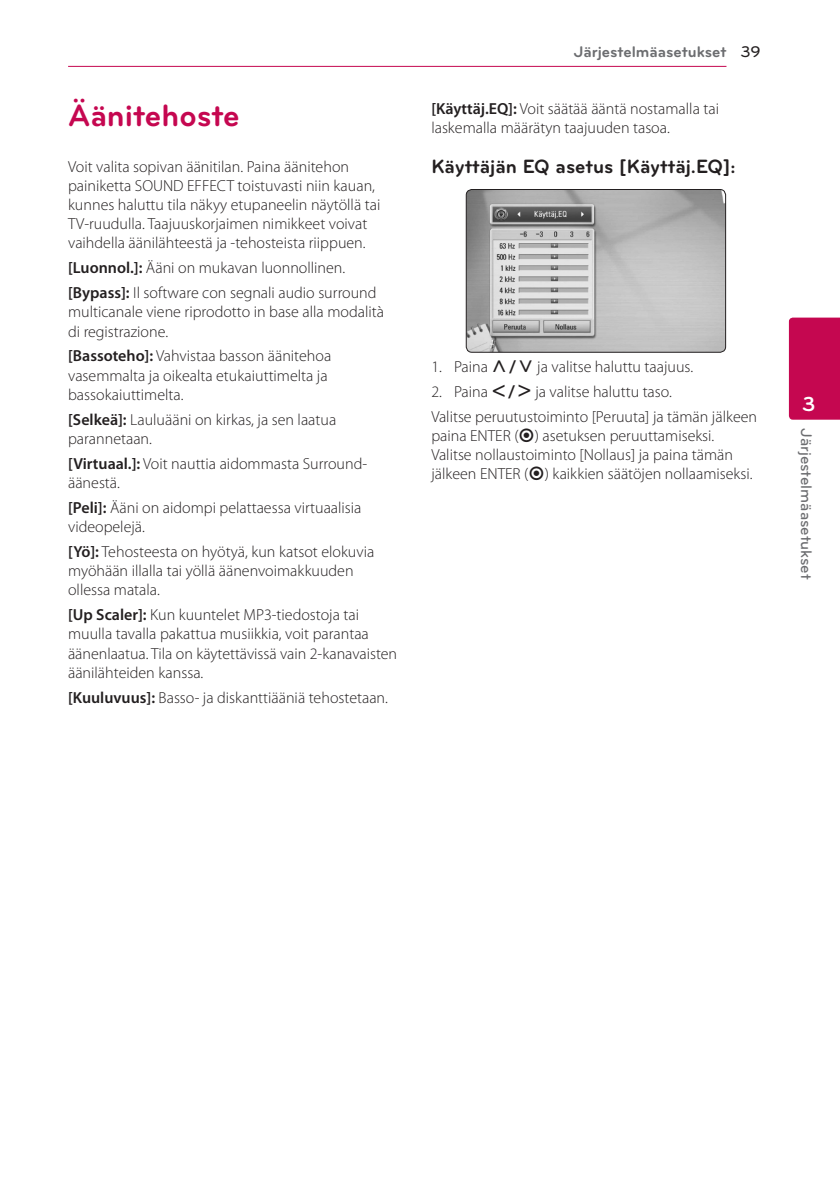
<style>
.page{position:relative;width:840px;height:1191px;background:#fff}
.page>*{position:absolute;margin:0;border:0;box-sizing:border-box;transform-origin:0 0}
.Title_1{font:700 32px "Bryant LG";color:#c50750}
.t1{font:700 21px "Bryant LG";color:#fff}
.Title_3{font:700 20px "Bryant LG";color:#231f20}
.Content_text_Light{font:300 16px/19.2px "Myriad Pro";color:#231f20}
.Content_text_Num{font:300 16px "Myriad Pro";color:#231f20}
.t2{font:700 16px "Bryant LG";color:#6c6d70}
.t3{font:500 16px "Bryant LG";color:#6c6d70}
.s1{font-weight:600}
.s2{font-weight:500;color:#231f20}
.s3{font-family:"UPSYS Common";font-weight:400}
</style>
<div class="page">
<hr style="left:68px;top:66px;width:658px;height:1px;background:#c50750">
<div style="left:788px;top:317px;width:51px;height:103px;background:#c50750"></div>
<img style="left:467px;top:189px;width:258px;height:163px">
<div style="left:465px;top:189px;width:260px;height:164px;border:1px solid #231f20;border-radius:6px"></div>
<p class="Title_1" style="left:68px;top:96px;width:173px">Äänitehoste</p>
<p class="Content_text_Light" style="left:68px;top:156px;width:313px">Voit valita sopivan äänitilan. Paina äänitehon painiketta SOUND EFFECT toistuvasti niin kauan, kunnes haluttu tila näkyy etupaneelin näytöllä tai TV-ruudulla. Taajuuskorjaimen nimikkeet voivat vaihdella äänilähteestä ja -tehosteista riippuen.</p>
<p class="Content_text_Light" style="left:68px;top:258px;width:278px"><span class="s1">[Luonnol.]:</span> Ääni on mukavan luonnollinen.</p>
<p class="Content_text_Light" style="left:68px;top:283px;width:317px"><span class="s1">[Bypass]:</span> Il software con segnali audio surround multicanale viene riprodotto in base alla modalità di registrazione.</p>
<p class="Content_text_Light" style="left:68px;top:346px;width:264px"><span class="s1">[Bassoteho]:</span> Vahvistaa basson äänitehoa vasemmalta ja oikealta etukaiuttimelta ja bassokaiuttimelta.</p>
<p class="Content_text_Light" style="left:68px;top:409px;width:269px"><span class="s1">[Selkeä]:</span> Lauluääni on kirkas, ja sen laatua parannetaan.</p>
<p class="Content_text_Light" style="left:68px;top:454px;width:300px"><span class="s1">[Virtuaal.]:</span> Voit nauttia aidommasta Surround&shy;äänestä.</p>
<p class="Content_text_Light" style="left:68px;top:498px;width:295px"><span class="s1">[Peli]:</span> Ääni on aidompi pelattaessa virtuaalisia videopelejä.</p>
<p class="Content_text_Light" style="left:68px;top:542px;width:307px"><span class="s1">[Yö]:</span> Tehosteesta on hyötyä, kun katsot elokuvia myöhään illalla tai yöllä äänenvoimakkuuden ollessa matala.</p>
<p class="Content_text_Light" style="left:68px;top:605px;width:330px"><span class="s1">[Up Scaler]:</span> Kun kuuntelet MP3-tiedostoja tai muulla tavalla pakattua musiikkia, voit parantaa äänenlaatua. Tila on käytettävissä vain 2-kanavaisten äänilähteiden kanssa.</p>
<p class="Content_text_Light" style="left:68px;top:687px;width:321px"><span class="s1">[Kuuluvuus]:</span> Basso- ja diskanttiääniä tehostetaan.</p>
<p class="t2" style="left:573px;top:42px;width:188px">Järjestelmäasetukset <span class="s2">39</span></p>
<p class="Content_text_Light" style="left:431px;top:99px;width:289px"><span class="s1">[Käyttäj.EQ]:</span> Voit säätää ääntä nostamalla tai laskemalla määrätyn taajuuden tasoa.</p>
<p class="Title_3" style="left:431px;top:154px;width:305px">Käyttäjän EQ asetus [Käyttäj.EQ]:</p>
<p class="Content_text_Num" style="left:431px;top:357px;width:263px">1. Paina <span class="s3">W/S</span> ja valitse haluttu taajuus.</p>
<p class="Content_text_Num" style="left:431px;top:382px;width:242px">2. Paina <span class="s3">A/D</span> ja valitse haluttu taso.</p>
<p class="Content_text_Light" style="left:431px;top:406px;width:327px">Valitse peruutustoiminto [Peruuta] ja tämän jälkeen paina ENTER (<span class="s3">b</span>) asetuksen peruuttamiseksi.<br>Valitse nollaustoiminto [Nollaus] ja paina tämän jälkeen ENTER (<span class="s3">b</span>) kaikkien säätöjen nollaamiseksi.</p>
<h2 class="t1" style="left:801px;top:391px;width:15px">3</h2>
<p class="t3" style="left:815px;top:428px;width:153px;rotate:90deg">Järjestelmäasetukset</p>
</div>
